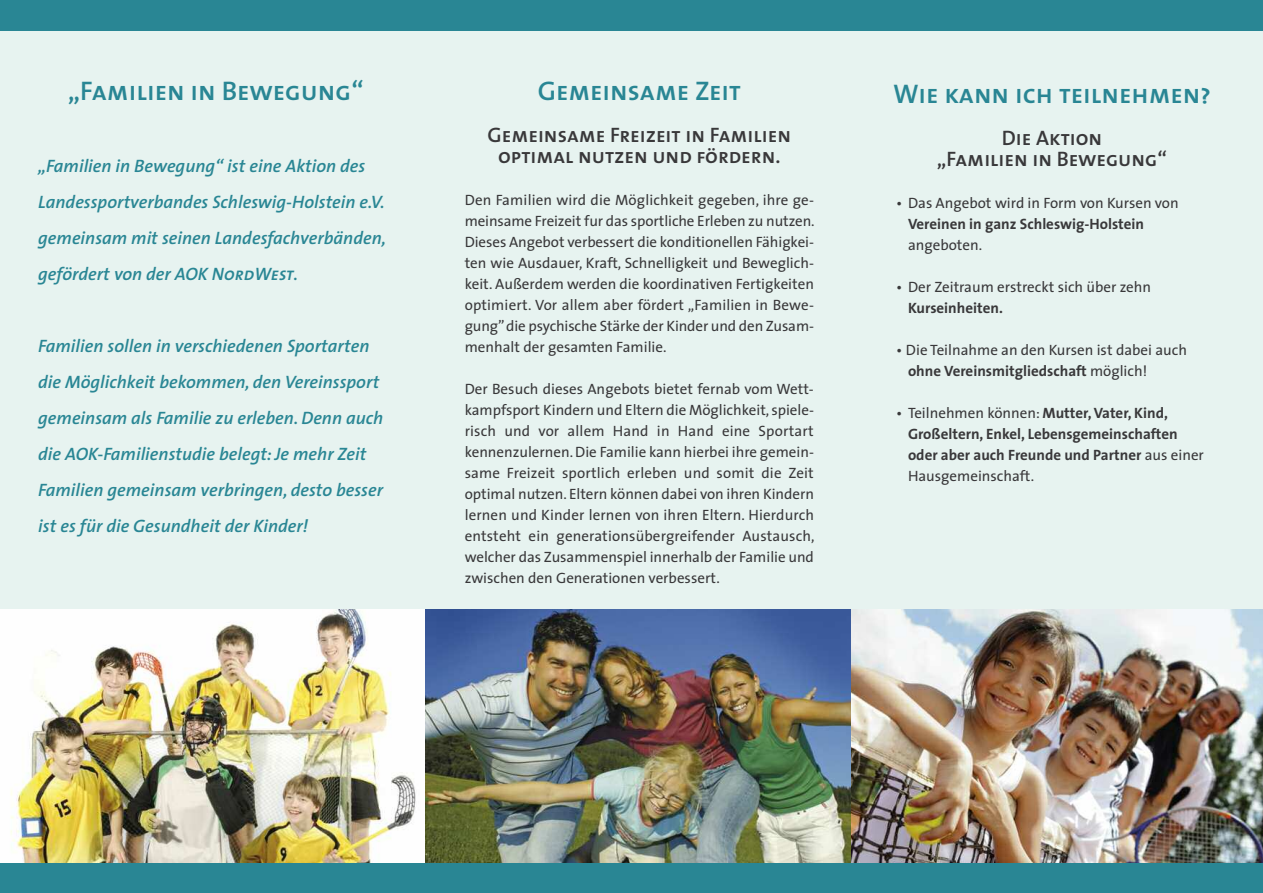
<style>
.page{position:relative;width:1263px;height:893px;background:#fff}
.page>*{position:absolute;margin:0;border:0;box-sizing:border-box;transform-origin:0 0}
.t1{font:27px "The Sans Semi Bold Caps";color:#298694}
.t2{font:21px/21px "The Sans Semi Bold Caps";color:#39383a;text-align:center}
.t3{font:italic 600 18px/36px "The Sans";color:#298694}
.t4{font:15px/21px "The Sans";color:#39383a;text-align:justify}
.t5{font:700 15px/21px "The Sans";color:#39383a}
.s1{font-family:"The Sans Semi Bold Caps";font-weight:400}
.s2{font-weight:700}
.s3{font-weight:400}
</style>
<div class="page">
<div style="left:0;top:30px;width:1263px;height:593px;background:#e7f3f0"></div>
<img style="left:850px;top:609px;width:413px;height:254px">
<div style="left:0;top:0;width:1263px;height:30px;background:#298694"></div>
<img style="left:0;top:609px;width:425px;height:254px">
<img style="left:425px;top:609px;width:425px;height:254px">
<div style="left:0;top:863px;width:1263px;height:30px;background:#298694"></div>
<h1 class="t1" style="left:68px;top:82px;width:297px">„Familien in Bewegung“</h1>
<p class="t3" style="left:38px;top:150px;width:349px">„Familien in Bewegung“ ist eine Aktion des Landessportverbandes Schleswig-Holstein e.V. gemeinsam mit seinen Landesfachverbänden, gefördert von der AOK <span class="s1">NordWest</span>.</p>
<p class="t3" style="left:38px;top:330px;width:347px">Familien sollen in verschiedenen Sportarten die Möglichkeit bekommen, den Vereinssport gemeinsam als Familie zu erleben. Denn auch die AOK-Familienstudie belegt: Je mehr Zeit Familien gemeinsam verbringen, desto besser ist es für die Gesundheit der Kinder!</p>
<h1 class="t1" style="left:538px;top:82px;width:205px">Gemeinsame Zeit</h1>
<h2 class="t2" style="left:487px;top:127px;width:305px">Gemeinsame Freizeit in Familien optimal nutzen und fördern.</h2>
<p class="t4" style="left:465px;top:191px;width:351px">Den Familien wird die Möglichkeit gegeben, ihre ge&shy;meinsame Freizeit fur das sportliche Erleben zu nutzen.<br>Dieses Angebot verbessert die konditionellen Fähigkei&shy;ten wie Ausdauer, Kraft, Schnelligkeit und Beweglich&shy;keit. Außerdem werden die koordinativen Fertigkeiten optimiert. Vor allem aber fördert „Familien in Bewe&shy;gung”die psychische Stärke der Kinder und den Zusam&shy;menhalt der gesamten Familie.</p>
<p class="t4" style="left:465px;top:380px;width:352px">Der Besuch dieses Angebots bietet fernab vom Wett&shy;kampfsport Kindern und Eltern die Möglichkeit, spiele&shy;risch und vor allem Hand in Hand eine Sportart kennenzulernen.Die Familie kann hierbei ihre gemein&shy;same Freizeit sportlich erleben und somit die Zeit optimal nutzen. Eltern können dabei von ihren Kindern lernen und Kinder lernen von ihren Eltern. Hierdurch entsteht ein generationsübergreifender Austausch, welcher das Zusammenspiel innerhalb der Familie und zwischen den Generationen verbessert.</p>
<h1 class="t1" style="left:893px;top:85px;width:319px">Wie kann ich teilnehmen?</h1>
<h2 class="t2" style="left:937px;top:129px;width:232px">Die Aktion<br>„Familien in Bewegung“</h2>
<p class="t4" style="left:896px;top:194px;width:284px">• Das Angebot wird in Form von Kursen von</p>
<p class="t5" style="left:908px;top:215px;width:238px">Vereinen in ganz Schleswig-Holstein</p>
<p class="t4" style="left:908px;top:236px;width:76px">angeboten.</p>
<p class="t4" style="left:896px;top:278px;width:256px">• Der Zeitraum erstreckt sich über zehn</p>
<p class="t5" style="left:908px;top:299px;width:96px">Kurseinheiten.</p>
<p class="t4" style="left:908px;top:341px;width:280px;text-indent:-12px">• Die Teilnahme an den Kursen ist dabei auch <span class="s2">ohne Vereinsmitgliedschaft</span> möglich!</p>
<p class="t5" style="left:908px;top:404px;width:297px;text-indent:-12px"><span class="s3">• Teilnehmen können:</span> Mutter,Vater, Kind, Großeltern, Enkel, Lebensgemeinschaften oder aber auch Freunde und Partner <span class="s3">aus einer Hausgemeinschaft.</span></p>
</div>
